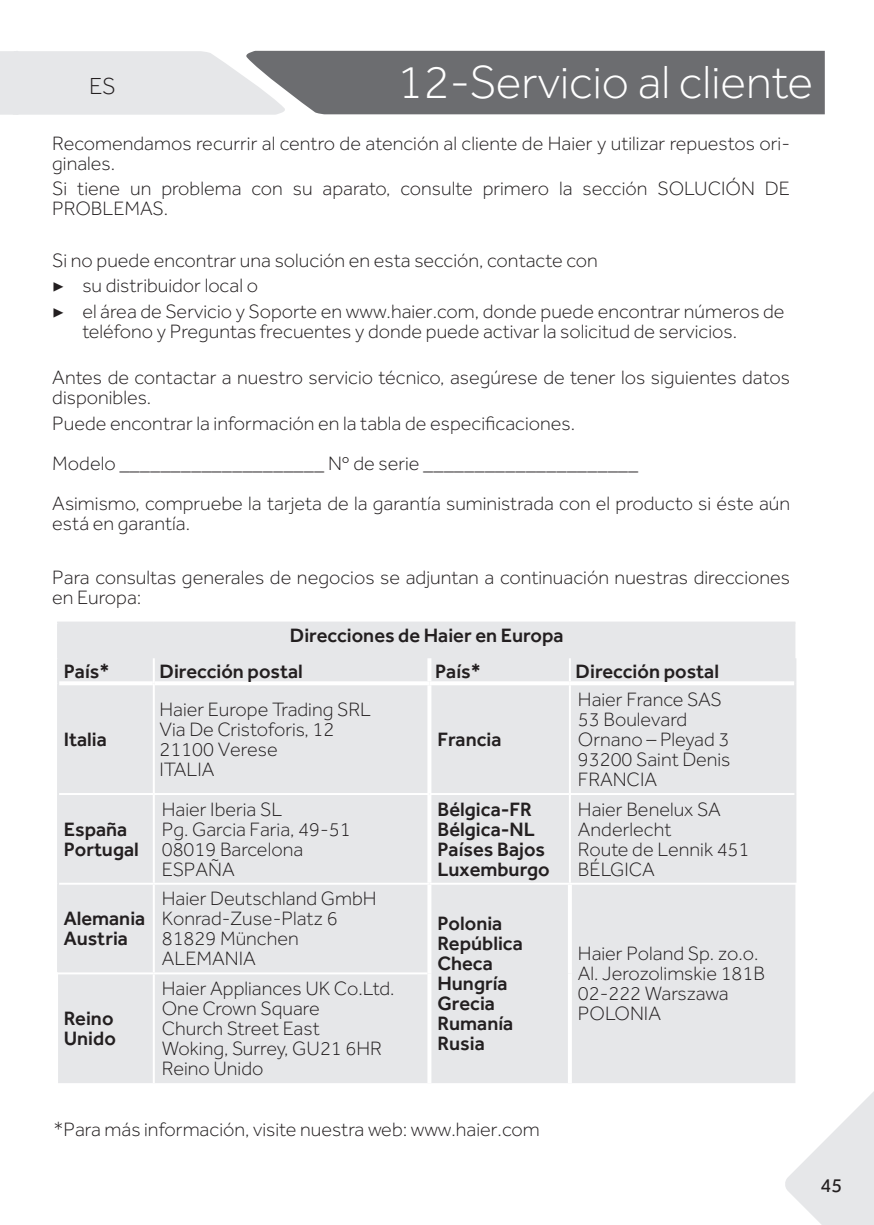
<style>
.page{position:relative;width:874px;height:1225px;background:#fff}
.page>*{position:absolute;margin:0;border:0;box-sizing:border-box;transform-origin:0 0}
.t1{font:300 48px "Effra";color:#fff}
.t2{font:300 24px "Effra";color:#231f20}
.t3{font:300 20px/20px "Effra";color:#231f20}
.t4{font:500 20px/20px "Effra";color:#231f20}
.t5{font:20px "Effra";color:#231f20}
.s1{font-family:"Minion Pro";font-weight:400}
</style>
<div class="page">
<svg style="left:785px;top:1062px;width:88px;height:163px"></svg>
<svg style="left:0;top:51px;width:824px;height:64px;background:#d2d2d4"></svg>
<div style="left:319px;top:51px;width:493px;height:62px;background:#6c6d70"></div>
<div style="left:58px;top:623px;width:737px;height:460px;background:#e6e7e9"></div>
<hr style="left:427px;top:658px;width:4px;height:23px;background:#fff">
<hr style="left:427px;top:685px;width:4px;height:108px;background:#fff">
<hr style="left:427px;top:795px;width:4px;height:87px;background:#fff">
<hr style="left:427px;top:884px;width:4px;height:89px;background:#fff">
<hr style="left:427px;top:973px;width:4px;height:110px;background:#fff">
<hr style="left:568px;top:685px;width:2px;height:108px;background:#fff">
<hr style="left:568px;top:795px;width:2px;height:87px;background:#fff">
<svg style="left:567px;top:884px;width:4px;height:89px"></svg>
<svg style="left:567px;top:973px;width:4px;height:110px"></svg>
<hr style="left:59px;top:681px;width:94px;height:4px;background:#fff">
<hr style="left:155px;top:681px;width:274px;height:4px;background:#fff">
<hr style="left:429px;top:681px;width:140px;height:4px;background:#fff">
<hr style="left:569px;top:681px;width:225px;height:4px;background:#fff">
<hr style="left:57px;top:623px;width:2px;height:35px;background:#e6e7e9">
<hr style="left:57px;top:621px;width:97px;height:2px;background:#e6e7e9">
<hr style="left:154px;top:621px;width:275px;height:2px;background:#e6e7e9">
<hr style="left:429px;top:621px;width:140px;height:2px;background:#e6e7e9">
<hr style="left:569px;top:621px;width:226px;height:2px;background:#e6e7e9">
<hr style="left:57px;top:658px;width:2px;height:25px;background:#e6e7e9">
<hr style="left:794px;top:658px;width:2px;height:25px;background:#e6e7e9">
<hr style="left:57px;top:683px;width:2px;height:111px;background:#e6e7e9">
<hr style="left:57px;top:794px;width:2px;height:89px;background:#e6e7e9">
<hr style="left:794px;top:683px;width:2px;height:111px;background:#e6e7e9">
<hr style="left:794px;top:794px;width:2px;height:88px;background:#e6e7e9">
<hr style="left:57px;top:883px;width:2px;height:89px;background:#e6e7e9">
<hr style="left:153px;top:658px;width:2px;height:25px;background:#fff">
<hr style="left:568px;top:658px;width:2px;height:23px;background:#fff">
<hr style="left:153px;top:683px;width:2px;height:110px;background:#fff">
<hr style="left:59px;top:793px;width:95px;height:2px;background:#fff">
<hr style="left:154px;top:793px;width:275px;height:2px;background:#fff">
<hr style="left:153px;top:795px;width:2px;height:87px;background:#fff">
<hr style="left:429px;top:793px;width:140px;height:2px;background:#fff">
<hr style="left:569px;top:793px;width:225px;height:2px;background:#fff">
<hr style="left:59px;top:882px;width:95px;height:2px;background:#fff">
<hr style="left:154px;top:882px;width:275px;height:2px;background:#fff">
<hr style="left:153px;top:884px;width:2px;height:88px;background:#fff">
<hr style="left:429px;top:882px;width:140px;height:2px;background:#fff">
<hr style="left:569px;top:882px;width:227px;height:2px;background:#fff">
<hr style="left:57px;top:972px;width:97px;height:2px;background:#fff">
<hr style="left:154px;top:972px;width:273px;height:2px;background:#fff">
<hr style="left:153px;top:974px;width:2px;height:109px;background:#fff">
<h1 class="t1" style="left:397px;top:55px;width:417px">12-Servicio al cliente</h1>
<p class="t3" style="left:52px;top:133px;width:739px">Recomendamos recurrir al centro de atención al cliente de Haier y utilizar repuestos ori&shy;ginales.</p>
<p class="t3" style="left:52px;top:179px;width:738px">Si tiene un problema con su aparato, consulte primero la sección SOLUCIÓN DE<br>PROBLEMAS.</p>
<p class="t3" style="left:52px;top:247px;width:733px;line-height:25.6px">Si no puede encontrar una solución en esta sección, contacte con<br><span class="s1">▶</span> su distribuidor local o<br><span class="s1">▶</span> el área de Servicio y Soporte en www.haier.com, donde puede encontrar números de</p>
<p class="t3" style="left:82px;top:321px;width:656px">teléfono y Preguntas frecuentes y donde puede activar la solicitud de servicios.</p>
<p class="t3" style="left:52px;top:367px;width:738px">Antes de contactar a nuestro servicio técnico, asegúrese de tener los siguientes datos disponibles.</p>
<p class="t3" style="left:52px;top:403px;width:739px;line-height:40px">Puede encontrar la información en la tabla de especificaciones.<br>Modelo ____________________ Nº de serie _____________________<br>Asimismo, compruebe la tarjeta de la garantía suministrada con el producto si éste aún</p>
<p class="t3" style="left:52px;top:513px;width:139px">está en garantía.</p>
<p class="t3" style="left:52px;top:567px;width:739px">Para consultas generales de negocios se adjuntan a continuación nuestras direcciones en Europa:</p>
<p class="t4" style="left:290px;top:625px;width:275px">Direcciones de Haier en Europa</p>
<p class="t4" style="left:64px;top:660px;width:47px">País*</p>
<p class="t4" style="left:159px;top:660px;width:145px">Dirección postal</p>
<p class="t4" style="left:435px;top:660px;width:47px">País*</p>
<p class="t4" style="left:575px;top:660px;width:145px">Dirección postal</p>
<p class="t2" style="left:89px;top:72px;width:28px">ES</p>
<p class="t4" style="left:64px;top:729px;width:45px">Italia</p>
<p class="t4" style="left:64px;top:818px;width:77px">España<br>Portugal</p>
<p class="t3" style="left:159px;top:699px;width:213px">Haier Europe Trading SRL<br>Via De Cristoforis, 12<br>21100 Verese<br>ITALIA</p>
<p class="t4" style="left:437px;top:729px;width:66px">Francia</p>
<p class="t3" style="left:577px;top:689px;width:154px">Haier France SAS<br>53 Boulevard<br>Ornano – Pleyad 3<br>93200 Saint Denis<br>FRANCIA</p>
<p class="t3" style="left:162px;top:799px;width:190px">Haier Iberia SL<br>Pg. Garcia Faria, 49-51<br>08019 Barcelona<br>ESPAÑA</p>
<p class="t4" style="left:437px;top:798px;width:114px">Bélgica-FR<br>Bélgica-NL<br>Países Bajos<br>Luxemburgo</p>
<p class="t3" style="left:577px;top:799px;width:173px">Haier Benelux SA<br>Anderlecht<br>Route de Lennik 451<br>BÉLGICA</p>
<p class="t3" style="left:162px;top:888px;width:216px">Haier Deutschland GmbH<br>Konrad-Zuse-Platz 6<br>81829 München<br>ALEMANIA</p>
<p class="t4" style="left:64px;top:908px;width:83px">Alemania<br>Austria</p>
<p class="t4" style="left:437px;top:913px;width:87px">Polonia<br>República<br>Checa<br>Hungría<br>Grecia<br>Rumanía<br>Rusia</p>
<p class="t3" style="left:577px;top:943px;width:188px">Haier Poland Sp. zo.o.<br>Al. Jerozolimskie 181B<br>02-222 Warszawa</p>
<p class="t3" style="left:162px;top:978px;width:234px">Haier Appliances UK Co.Ltd.<br>One Crown Square<br>Church Street East<br>Woking, Surrey, GU21 6HR<br>Reino Unido</p>
<p class="t4" style="left:64px;top:1008px;width:51px">Reino</p>
<p class="t3" style="left:577px;top:1003px;width:85px">POLONIA</p>
<p class="t4" style="left:64px;top:1028px;width:54px">Unido</p>
<p class="t3" style="left:53px;top:1119px;width:487px">*Para más información, visite nuestra web: www.haier.com</p>
<p class="t5" style="left:820px;top:1173px;width:23px">45</p>
</div>
